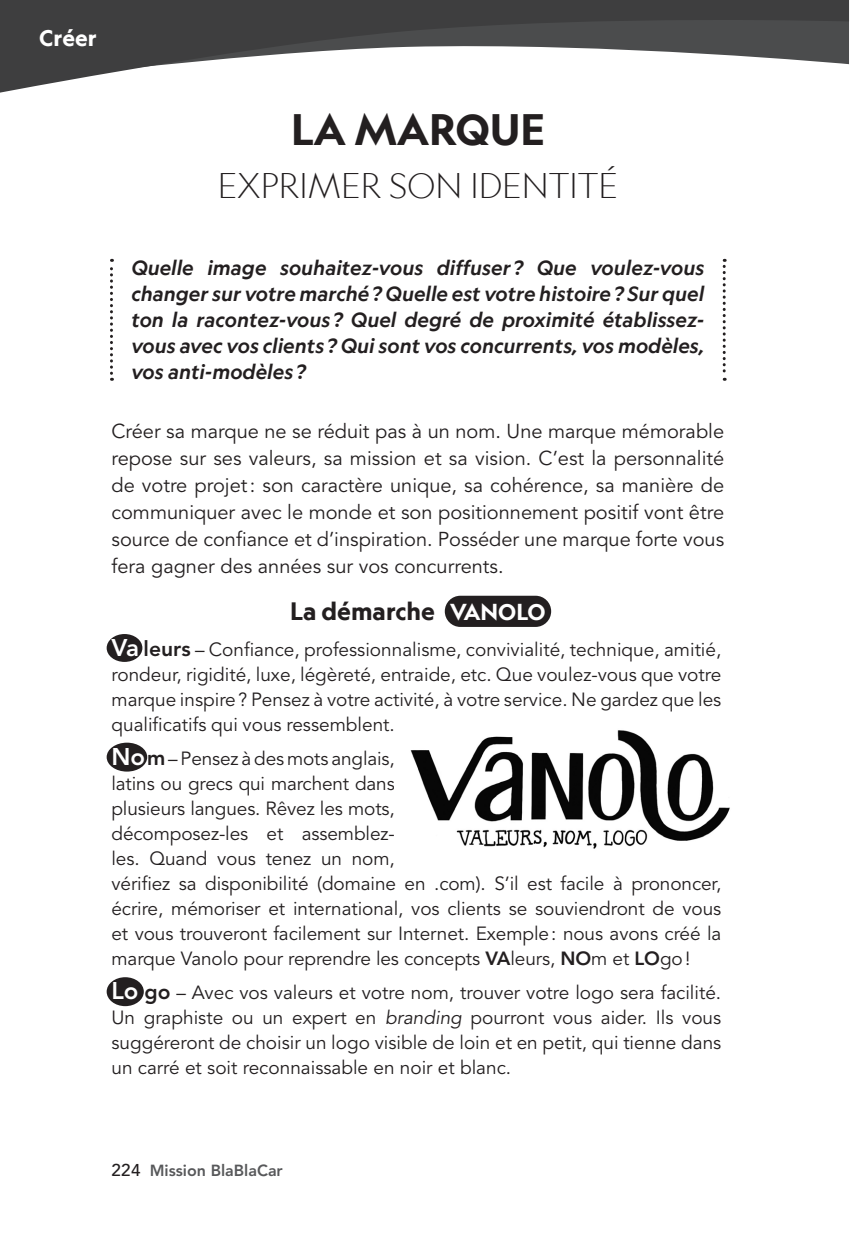
<style>
.page{position:relative;width:851px;height:1247px;background:#fff}
.page>*{position:absolute;margin:0;border:0;box-sizing:border-box;transform-origin:0 0}
.Titre_fiche{font:700 42px "Geograph";color:#231f20}
.Sous-titre_fiche{font:300 34px "Geograph";color:#231f20}
.Fiche_titre_illus{font:700 24px "Geograph";color:#231f20}
.t1{font:700 22px "Geograph";letter-spacing:.005em;color:#fff}
.Fiche_texte{font:20px/27px "Avenir LT Std";color:#231f20;text-align:justify}
.Fiche_chapô{font:italic 500 20px/26px "Geograph Edit";color:#231f20;text-align:justify}
.Fiche_texte_illus{font:19px/25px "Avenir LT Std";letter-spacing:-.005em;color:#231f20;text-align:justify}
.t2{font:800 16px "Avenir LT Std";color:#57585a}
.s1{font-size:22px;color:#fff}
.s2{font-weight:800;font-size:24px;color:#fff}
.s3{font-weight:800;font-size:21px}
.s4{font-weight:800}
.s5{font-style:italic}
.s6{font-weight:500;font-size:17px;color:#231f20}
</style>
<div class="page">
<svg style="left:0;top:0;width:848px;height:93px"></svg>
<div style="left:107px;top:634px;width:35px;height:28px;background:#231f20;border-radius:50%"></div>
<div style="left:107px;top:742px;width:40px;height:29px;background:#231f20;border-radius:50%"></div>
<div style="left:107px;top:977px;width:37px;height:29px;background:#231f20;border-radius:50%"></div>
<div style="left:444px;top:595px;width:107px;height:32px;background:#231f20;border-radius:16px"></div>
<svg style="left:110px;top:259px;width:3px;height:122px"></svg>
<svg style="left:722px;top:259px;width:3px;height:122px"></svg>
<img style="left:410px;top:730px;width:320px;height:119px">
<p class="t1" style="left:39px;top:24px;width:59px">Créer</p>
<p class="Titre_fiche" style="left:291px;top:102px;width:255px">LA MARQUE</p>
<p class="Sous-titre_fiche" style="left:218px;top:165px;width:401px">EXPRIMER SON IDENTITÉ</p>
<p class="Fiche_chapô" style="left:131px;top:254px;width:574px">Quelle image souhaitez-vous diffuser? Que voulez-vous changer sur votre marché? Quelle est votre histoire? Sur quel ton la racontez-vous? Quel degré de proximité établissez&shy;vous avec vos clients? Qui sont vos concurrents, vos modèles, vos anti-modèles?</p>
<p class="Fiche_texte" style="left:111px;top:417px;width:614px">Créer sa marque ne se réduit pas à un nom. Une marque mémorable repose sur ses valeurs, sa mission et sa vision. C’est la personnalité de votre projet: son caractère unique, sa cohérence, sa manière de communiquer avec le monde et son positionnement positif vont être source de confiance et d’inspiration. Posséder une marque forte vous fera gagner des années sur vos concurrents.</p>
<p class="Fiche_titre_illus" style="left:290px;top:595px;width:257px">La démarche <span class="s1">VANOLO</span></p>
<p class="Fiche_texte_illus" style="left:111px;top:638px;width:611px"><span class="s2">Va</span> <span class="s3">leurs</span> – Confiance, professionnalisme, convivialité, technique, amitié, rondeur, rigidité, luxe, légèreté, entraide, etc. Que voulez-vous que votre marque inspire? Pensez à votre activité, à votre service. Ne gardez que les qualificatifs qui vous ressemblent.</p>
<p class="Fiche_texte_illus" style="left:111px;top:746px;width:611px;text-align:left"><span class="s2">No</span><span class="s3">m</span> – Pensez à des mots anglais,<br>latins ou grecs qui marchent dans<br>plusieurs langues. Rêvez les mots,<br>décomposez-les et assemblez-<br>les. Quand vous tenez un nom,<br>vérifiez sa disponibilité (domaine en .com). S’il est facile à prononcer, écrire, mémoriser et international, vos clients se souviendront de vous et vous trouveront facilement sur Internet. Exemple: nous avons créé la marque Vanolo pour reprendre les concepts <span class="s4">VA</span>leurs, <span class="s4">NO</span>m et <span class="s4">LO</span>go!</p>
<p class="Fiche_texte_illus" style="left:111px;top:980px;width:611px"><span class="s2">Lo</span> <span class="s3">go</span> – Avec vos valeurs et votre nom, trouver votre logo sera facilité.<br>Un graphiste ou un expert en <span class="s5">branding</span> pourront vous aider. Ils vous suggéreront de choisir un logo visible de loin et en petit, qui tienne dans un carré et soit reconnaissable en noir et blanc.</p>
<p class="t2" style="left:111px;top:1160px;width:173px"><span class="s6">224</span> Mission BlaBlaCar</p>
</div>
